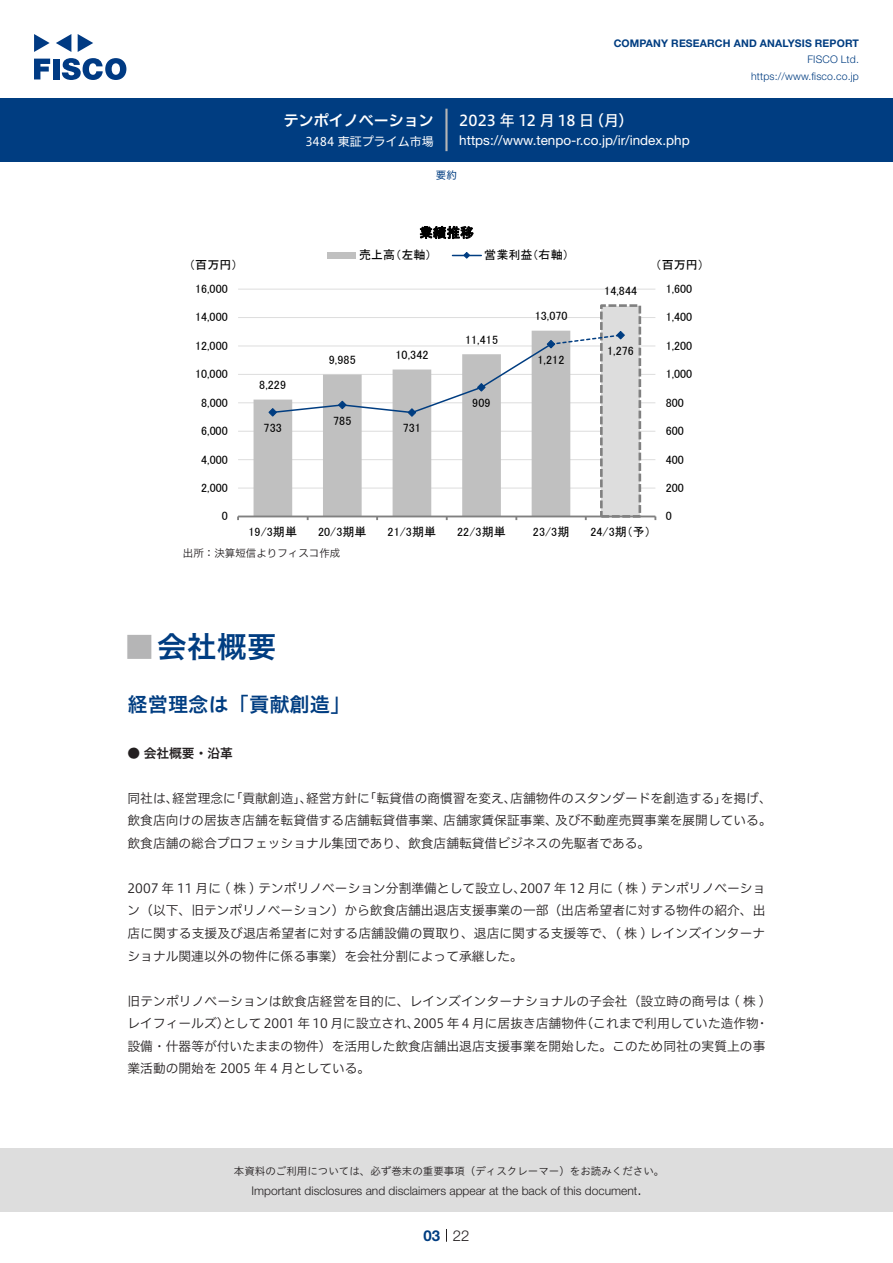
<style>
.page{position:relative;width:893px;height:1263px;background:#fff}
.page>*{position:absolute;margin:0;border:0;box-sizing:border-box;transform-origin:0 0}
.t1{font:30px "Hiragino UD Sans Std N W6";color:#003d81}
.t2{font:24px "Hiragino UD Sans Std N W6";color:#b5b5b6}
.中タイトル{font:20.25px "Hiragino UD Sans Std W6";color:#003d81}
.t3{font:15px "Hiragino UD Sans F Std N W5";letter-spacing:.005em;color:#fff}
.t4{font:15px "Hiragino UD Sans F Std N W6";color:#fff}
.t5{font:300 15px "Helvetica Neue LT Std";color:#231f20}
.t6{font:700 15px "Helvetica Neue LT Std";color:#003d81}
.t7{font:13.5px "Helvetica Neue LT Std";color:#fff}
.t8{font:13.5px "MS P Gothic";color:#000}
.本文{font:12.75px/22.5px "Hiragino UD Sans F Std N W3";color:#231f20}
.小タイトル{font:12.75px "Hiragino UD Sans F Std N W6";color:#231f20}
.t9{font:12.15px "MS P Gothic";letter-spacing:.005em;color:#000}
.t10{font:12px "MS P Gothic";letter-spacing:.005em;color:#000}
.t11{font:300 12px "Helvetica Neue LT Std";color:#231f20}
.t12{font:12px "Hiragino UD Sans F Std N W4";color:#fff}
.t13{font:10.5px "Hiragino UD Sans Std W3";color:#231f20}
.t14{font:700 10.5px "Helvetica Neue LT Std";letter-spacing:.015em;color:#003d81}
.t15{font:300 10.5px/16.5px "Helvetica Neue LT Std";letter-spacing:.015em;color:#003d81;text-align:right}
.表組み基本スタイル{font:10.5px "Hiragino UD Sans F Std N W3";color:#231f20}
.ヘッダー{font:10.5px "Hiragino UD Sans F Std N W4";color:#003d81}
</style>
<div class="page">
<div style="left:0;top:1148px;width:893px;height:64px;background:#ddd"></div>
<svg style="left:34px;top:59px;width:16px;height:20px"></svg>
<div style="left:53px;top:59px;width:6px;height:20px;background:#003a83"></div>
<svg style="left:62px;top:58px;width:64px;height:22px"></svg>
<svg style="left:34px;top:34px;width:16px;height:18px"></svg>
<svg style="left:78px;top:34px;width:15px;height:18px"></svg>
<svg style="left:56px;top:34px;width:15px;height:18px"></svg>
<div style="left:0;top:98px;width:893px;height:64px;background:#003d81"></div>
<hr style="left:445px;top:109px;width:3px;height:42px;background:#b5b5b6">
<svg style="left:446px;top:1229px;width:1px;height:13px"></svg>
<hr style="left:238px;top:488px;width:417px;height:1px;background:#ddd">
<hr style="left:238px;top:459px;width:417px;height:1px;background:#ddd">
<hr style="left:238px;top:431px;width:417px;height:1px;background:#ddd">
<hr style="left:238px;top:402px;width:417px;height:1px;background:#ddd">
<hr style="left:238px;top:374px;width:417px;height:1px;background:#ddd">
<hr style="left:238px;top:346px;width:417px;height:1px;background:#ddd">
<hr style="left:238px;top:317px;width:417px;height:1px;background:#ddd">
<hr style="left:238px;top:289px;width:417px;height:1px;background:#ddd">
<div style="left:601px;top:306px;width:39px;height:210px;background:#ddd"></div>
<div style="left:600px;top:304px;width:41px;height:213px;border:3px dashed #808080"></div>
<svg style="left:254px;top:345px;width:316px;height:170px;fill:#c0c0c0"></svg>
<hr style="left:238px;top:515px;width:417px;height:2px;background:#808080">
<svg style="left:268px;top:330px;width:357px;height:87px"></svg>
<div style="left:327px;top:252px;width:29px;height:7px;background:#c0c0c0"></div>
<svg style="left:452px;top:252px;width:29px;height:7px"></svg>
<p class="t4" style="left:284px;top:109px;width:152px">テンポイノベーション</p>
<p class="t12" style="left:305px;top:132px;width:130px">3484 東証プライム市場</p>
<p class="t14" style="left:614px;top:37px;width:247px">COMPANY RESEARCH AND ANALYSIS REPORT</p>
<p class="t15" style="left:751px;top:51px;width:109px">FISCO Ltd. https://www.fisco.co j p.</p>
<p class="t3" style="left:589px;top:109px;width:46px">（月(</p>
<p class="t3" style="left:459px;top:109px;width:136px">2023 年 12 月 18 日</p>
<p class="t7" style="left:459px;top:132px;width:232px">https://www.tenpo .r- co j p. /i r/ index.php</p>
<p class="ヘッダー" style="left:436px;top:167px;width:22px">要約</p>
<p class="t8" style="left:419px;top:226px;width:56px">業績推移</p>
<p class="t10" style="left:189px;top:259px;width:50px">（百万円）</p>
<p class="t10" style="left:359px;top:249px;width:74px">売上高（左軸）</p>
<p class="t10" style="left:484px;top:249px;width:86px">営業利益（右軸(</p>
<p class="t10" style="left:656px;top:259px;width:50px">（百万円(</p>
<p class="t10" style="left:195px;top:283px;width:34px">16,000</p>
<p class="t10" style="left:604px;top:285px;width:34px">14,844</p>
<p class="t10" style="left:666px;top:283px;width:28px">1,600</p>
<p class="t10" style="left:195px;top:311px;width:34px">14,000</p>
<p class="t10" style="left:535px;top:310px;width:34px">13,070</p>
<p class="t10" style="left:666px;top:311px;width:28px">1,400</p>
<p class="t10" style="left:195px;top:340px;width:34px">12,000</p>
<p class="t9" style="left:329px;top:354px;width:28px">9,985</p>
<p class="t9" style="left:395px;top:349px;width:35px">10,342</p>
<p class="t10" style="left:465px;top:334px;width:34px">11,415</p>
<p class="t10" style="left:538px;top:353px;width:28px">1,212</p>
<p class="t10" style="left:607px;top:344px;width:28px">1,276</p>
<p class="t10" style="left:666px;top:340px;width:28px">1,200</p>
<p class="t10" style="left:195px;top:368px;width:34px">10,000</p>
<p class="t10" style="left:259px;top:379px;width:28px">8,229</p>
<p class="t10" style="left:666px;top:368px;width:28px">1,000</p>
<p class="t10" style="left:201px;top:396px;width:28px">8,000</p>
<p class="t10" style="left:472px;top:397px;width:20px">909</p>
<p class="t10" style="left:666px;top:396px;width:20px">800</p>
<p class="t9" style="left:201px;top:425px;width:28px">6,000</p>
<p class="t10" style="left:264px;top:422px;width:20px">733</p>
<p class="t10" style="left:333px;top:414px;width:20px">785</p>
<p class="t10" style="left:403px;top:422px;width:20px">731</p>
<p class="t9" style="left:666px;top:425px;width:20px">600</p>
<p class="t10" style="left:201px;top:453px;width:28px">4,000</p>
<p class="t10" style="left:666px;top:453px;width:20px">400</p>
<p class="t10" style="left:201px;top:482px;width:28px">2,000</p>
<p class="t10" style="left:666px;top:482px;width:20px">200</p>
<p class="t10" style="left:222px;top:510px;width:8px">0</p>
<p class="t10" style="left:666px;top:510px;width:8px">0</p>
<p class="t10" style="left:248px;top:525px;width:50px">19/3期単</p>
<p class="t10" style="left:318px;top:525px;width:50px">20/3期単</p>
<p class="t10" style="left:388px;top:525px;width:50px">21/3期単</p>
<p class="t10" style="left:457px;top:525px;width:50px">22/3期単</p>
<p class="t10" style="left:533px;top:525px;width:38px">23/3期</p>
<p class="t10" style="left:590px;top:525px;width:62px">24/3期予（ (</p>
<p class="表組み基本スタイル" style="left:183px;top:545px;width:159px">出所：決算短信よりフィスコ作成</p>
<p class="t1" style="left:157px;top:624px;width:121px">会社概要</p>
<p class="t2" style="left:128px;top:628px;width:25px">█</p>
<p class="中タイトル" style="left:128px;top:689px;width:224px">経営理念は「貢献創造「</p>
<p class="小タイトル" style="left:128px;top:743px;width:107px">● 会社概要・沿革</p>
<p class="本文" style="left:510px;top:786px;width:218px">店舗物件のスタンダードを創造する」</p>
<p class="本文" style="left:721px;top:786px;width:52px">を掲げ、</p>
<p class="本文" style="left:364px;top:786px;width:154px">「転貸借の商慣習を変え、</p>
<p class="本文" style="left:230px;top:786px;width:84px">「貢献創造」、</p>
<p class="本文" style="left:172px;top:786px;width:65px">経営理念に</p>
<p class="本文" style="left:306px;top:786px;width:65px">経営方針に</p>
<p class="本文" style="left:128px;top:786px;width:52px">同社は、</p>
<p class="本文" style="left:555px;top:809px;width:218px">及び不動産売買事業を展開している。</p>
<p class="本文" style="left:128px;top:809px;width:524px">飲食店向けの居抜き店舗を転貸借する店舗転貸借事業、<br>飲食店舗の総合プロフェッショナル集団であり、飲食店舗転貸借ビジネスの先駆者である。</p>
<p class="本文" style="left:520px;top:876px;width:247px">2007 年 12 月に ( 株 ) テンポリノベーショ</p>
<p class="本文" style="left:443px;top:809px;width:116px">店舗家賃保証事業、</p>
<p class="本文" style="left:128px;top:876px;width:639px">2007 年 11 月に ( 株 ) テンポリノベーション分割準備として設立し、<br>ン（以下、旧テンポリノベーション）から飲食店舗出退店支援事業の一部（出店希望者に対する物件の紹介、出店に関する支援及び退店希望者に対する店舗設備の買取り、退店に関する支援等で、( 株 ) レインズインターナショナル関連以外の物件に係る事業）を会社分割によって承継した。</p>
<p class="本文" style="left:128px;top:989px;width:642px;text-align:right">旧テンポリノベーションは飲食店経営を目的に、レインズインターナショナルの子会社（設立時の商号は ( 株 (・</p>
<p class="本文" style="left:128px;top:1011px;width:639px">レイフィールズ）<br>設備・什器等が付いたままの物件）を活用した飲食店舗出退店支援事業を開始した。このため同社の実質上の事業活動の開始を 2005 年 4 月としている。</p>
<p class="本文" style="left:223px;top:1011px;width:198px">として 2001 年 10 月に設立され、</p>
<p class="本文" style="left:413px;top:1011px;width:175px">2005 年 4 月に居抜き店舗物件</p>
<p class="本文" style="left:580px;top:1011px;width:180px">（これまで利用していた造作物</p>
<p class="t13" style="left:234px;top:1163px;width:432px">本資料のご利用については、必ず巻末の重要事項（ディスクレーマー）をお読みください。</p>
<p class="t5" style="left:637px;top:1180px;width:6px">.</p>
<p class="t11" style="left:251px;top:1183px;width:387px">Important disclosures and disclaimers appear at the back of this document</p>
<p class="t6" style="left:423px;top:1226px;width:18px">03</p>
<p class="t5" style="left:453px;top:1226px;width:18px">22</p>
</div>
